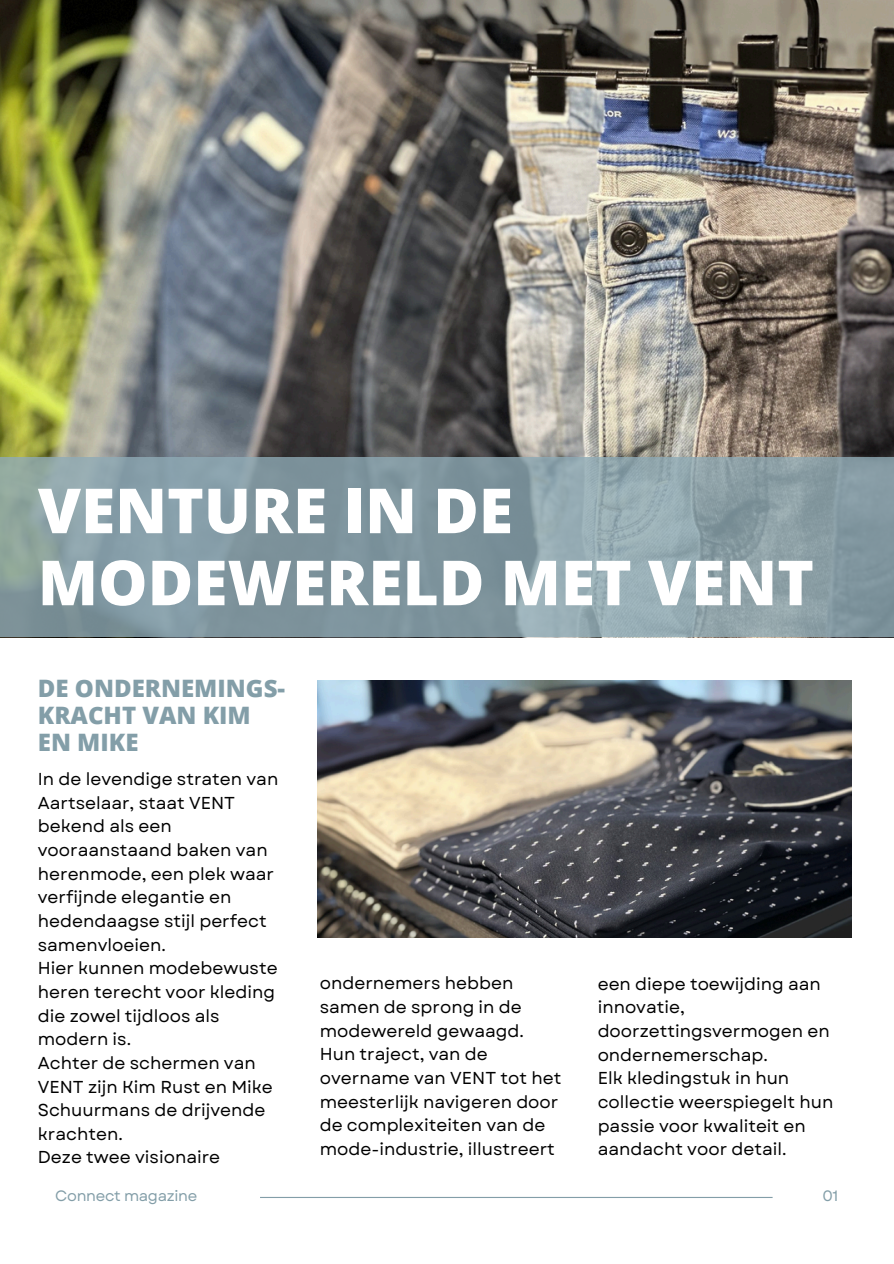
<style>
.page{position:relative;width:894px;height:1264px;background:#fff}
.page>*{position:absolute;margin:0;border:0;box-sizing:border-box;transform-origin:0 0}
.t1{font:800 62.25px/72px "Open Sans";color:#fff}
.t2{font:800 24px/27px "Open Sans";color:#839ea8}
.t3{font:17.25px/23.7px "Garet";color:#000}
.t4{font:15px "Garet";letter-spacing:-.02em;color:#839ea8}
</style>
<div class="page">
<img style="left:0;top:0;width:893px;height:637px">
<svg style="left:0;top:457px;width:893px;height:179px;background:#879da4"></svg>
<img style="left:318px;top:680px;width:533px;height:257px">
<hr style="left:260px;top:1196px;width:512px;height:1px;background:#839ea8">
<h3 class="t1" style="left:38px;top:473px;width:777px">VENTURE IN DE<br>MODEWERELD MET VENT</h3>
<p class="t2" style="left:38px;top:674px;width:249px">DE ONDERNEMINGS-<br>KRACHT VAN KIM<br>EN MIKE</p>
<p class="t3" style="left:38px;top:767px;width:242px">In de levendige straten van<br>Aartselaar, staat VENT bekend als een vooraanstaand baken van herenmode, een plek waar verfijnde elegantie en hedendaagse stijl perfect samenvloeien.<br>Hier kunnen modebewuste heren terecht voor kleding die zowel tijdloos als modern is.<br>Achter de schermen van<br>VENT zijn Kim Rust en Mike<br>Schuurmans de drijvende krachten.<br>Deze twee visionaire</p>
<h2 class="t4" style="left:55px;top:1184px;width:143px">Connect magazine</h2>
<h3 class="t3" style="left:320px;top:971px;width:243px">ondernemers hebben samen de sprong in de modewereld gewaagd.<br>Hun traject, van de overname van VENT tot het meesterlijk navigeren door de complexiteiten van de mode-industrie, illustreert</h3>
<h3 class="t3" style="left:597px;top:971px;width:237px">een diepe toewijding aan innovatie, doorzettingsvermogen en ondernemerschap.<br>Elk kledingstuk in hun collectie weerspiegelt hun passie voor kwaliteit en aandacht voor detail.</h3>
<p class="t4" style="left:822px;top:1184px;width:17px">01</p>
</div>
